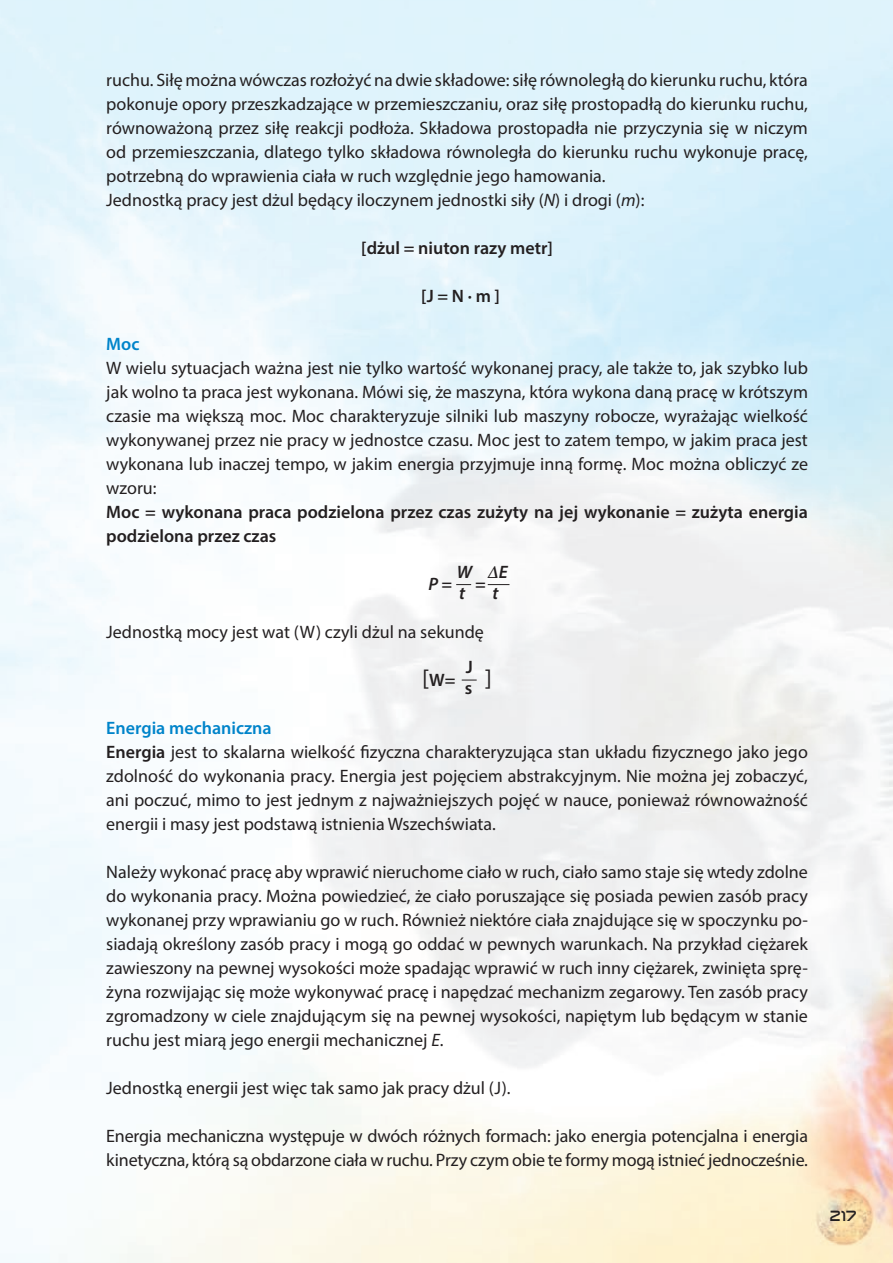
<style>
.page{position:relative;width:893px;height:1263px;background:#fff}
.page>*{position:absolute;margin:0;border:0;box-sizing:border-box;transform-origin:0 0}
.t1{font:24px "Myriad Pro";color:#231f20}
.t2{font:18px/24px "Myriad Pro";color:#231f20}
.t3{font:600 18px/24px "Myriad Pro";color:#231f20}
.t4{font:italic 600 18px "Myriad Pro";color:#231f20}
.t5{font:600 18px "Myriad Pro";color:#0084ca}
.t6{font:italic 600 18px "Minion Pro";color:#231f20}
.t7{font:15px "Nasalization Rg";color:#231f20}
.s1{font-style:italic}
.s2{font-weight:600;font-size:18px}
.s3{font-weight:600;color:#0084ca}
.s4{font-weight:600}
.s5{font-family:"Myriad Pro"}
</style>
<div class="page">
<svg style="left:488px;top:584px;width:21px;height:1px"></svg>
<svg style="left:456px;top:584px;width:15px;height:1px"></svg>
<svg style="left:462px;top:680px;width:15px;height:1px"></svg>
<p class="t2" style="left:106px;top:67px;width:703px">ruchu. Siłę można wówczas rozłożyć na dwie składowe: siłę równoległą do kierunku ruchu, która pokonuje opory przeszkadzające w przemieszczaniu, oraz siłę prostopadłą do kierunku ruchu, równoważoną przez siłę reakcji podłoża. Składowa prostopadła nie przyczynia się w niczym od przemieszczania, dlatego tylko składowa równoległa do kierunku ruchu wykonuje pracę, potrzebną do wprawienia ciała w ruch względnie jego hamowania.<br>Jednostką pracy jest dżul będący iloczynem jednostki siły (<span class="s1">N</span>) i drogi (<span class="s1">m</span>):</p>
<p class="t3" style="left:361px;top:235px;width:193px">[dżul = niuton razy metr]</p>
<p class="t3" style="left:421px;top:283px;width:80px">[J = N · m]</p>
<p class="t5" style="left:106px;top:332px;width:35px">Moc</p>
<p class="t2" style="left:106px;top:355px;width:703px;text-align:justify">W wielu sytuacjach ważna jest nie tylko wartość wykonanej pracy, ale także to, jak szybko lub jak wolno ta praca jest wykonana. Mówi się, że maszyna, która wykona daną pracę w krótszym czasie ma większą moc. Moc charakteryzuje silniki lub maszyny robocze, wyrażając wielkość wykonywanej przez nie pracy w jednostce czasu. Moc jest to zatem tempo, w jakim praca jest wykonana lub inaczej tempo, w jakim energia przyjmuje inną formę. Moc można obliczyć ze wzoru:</p>
<p class="t3" style="left:106px;top:499px;width:703px">Moc = wykonana praca podzielona przez czas zużyty na jej wykonanie = zużyta energia podzielona przez czas</p>
<p class="t4" style="left:428px;top:572px;width:25px">P =</p>
<p class="t4" style="left:475px;top:572px;width:12px">=</p>
<p class="t2" style="left:106px;top:619px;width:379px">Jednostką mocy jest wat (W) czyli dżul na sekundę</p>
<h1 class="t1" style="left:422px;top:663px;width:71px">[<span class="s2">W=</span> ]</h1>
<p class="t2" style="left:106px;top:715px;width:703px"><span class="s3">Energia mechaniczna<br></span><span class="s4">Energia</span> jest to skalarna wielkość fizyczna charakteryzująca stan układu fizycznego jako jego zdolność do wykonania pracy. Energia jest pojęciem abstrakcyjnym. Nie można jej zobaczyć, ani poczuć, mimo to jest jednym z najważniejszych pojęć w nauce, ponieważ równoważność energii i masy jest podstawą istnienia Wszechświata.</p>
<p class="t2" style="left:106px;top:859px;width:703px;text-align:justify">Należy wykonać pracę aby wprawić nieruchome ciało w ruch, ciało samo staje się wtedy zdolne do wykonania pracy. Można powiedzieć, że ciało poruszające się posiada pewien zasób pracy wykonanej przy wprawianiu go w ruch. Również niektóre ciała znajdujące się w spoczynku po&shy;siadają określony zasób pracy i mogą go oddać w pewnych warunkach. Na przykład ciężarek zawieszony na pewnej wysokości może spadając wprawić w ruch inny ciężarek, zwinięta sprę&shy;żyna rozwijając się może wykonywać pracę i napędzać mechanizm zegarowy. Ten zasób pracy zgromadzony w ciele znajdującym się na pewnej wysokości, napiętym lub będącym w stanie ruchu jest miarą jego energii mechanicznej <span class="s1">E</span>.</p>
<p class="t2" style="left:106px;top:1075px;width:406px">Jednostką energii jest więc tak samo jak pracy dżul (J).</p>
<p class="t2" style="left:106px;top:1123px;width:703px">Energia mechaniczna występuje w dwóch różnych formach: jako energia potencjalna i energia kinetyczna, którą są obdarzone ciała w ruchu. Przy czym obie te formy mogą istnieć jednocześnie.</p>
<p class="t6" style="left:487px;top:559px;width:22px">Δ<span class="s5">E</span></p>
<p class="t4" style="left:457px;top:560px;width:17px">W</p>
<p class="t4" style="left:459px;top:581px;width:7px">t</p>
<p class="t4" style="left:492px;top:581px;width:7px">t</p>
<p class="t3" style="left:466px;top:655px;width:9px">J</p>
<p class="t3" style="left:465px;top:676px;width:9px">s</p>
<p class="t7" style="left:829px;top:1207px;width:29px">217</p>
</div>
